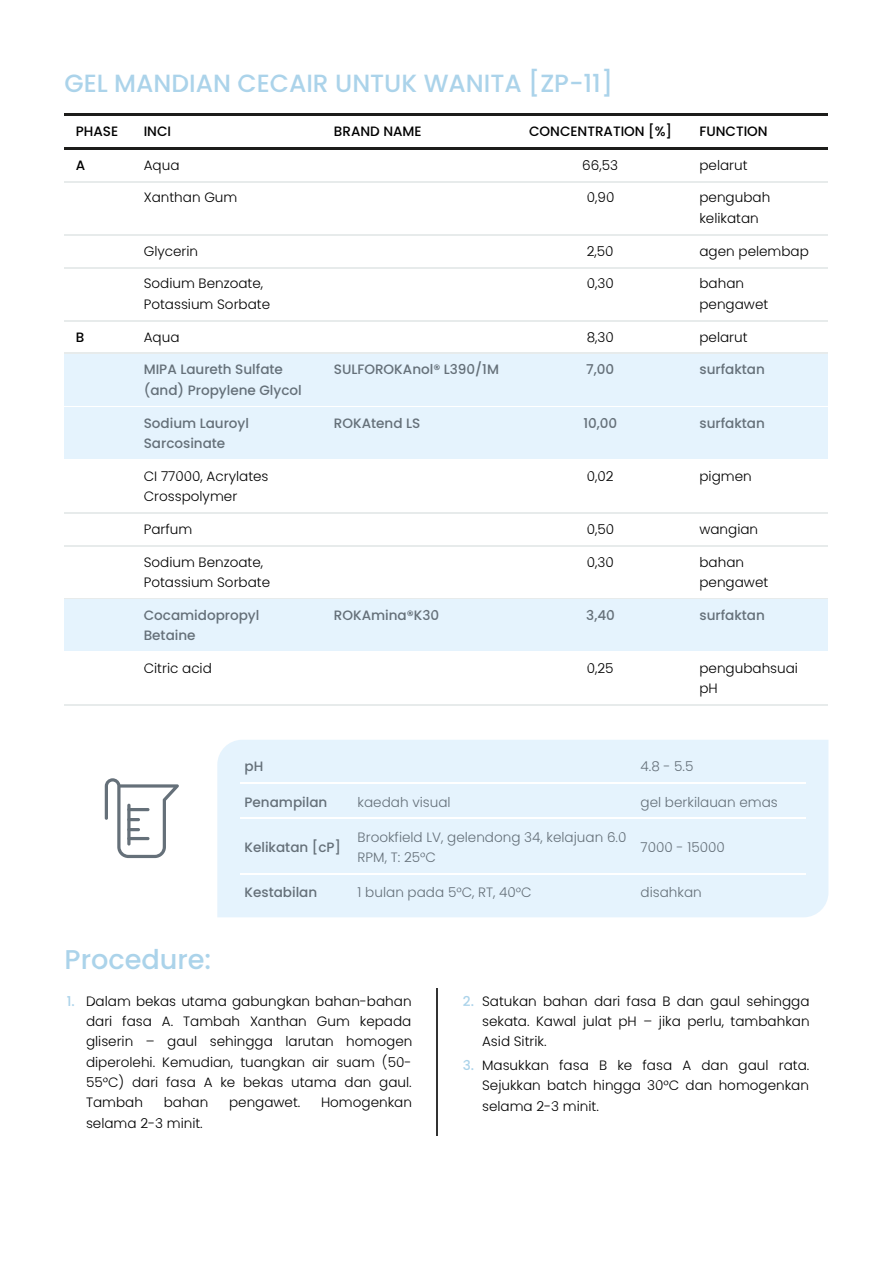
<style>
.page{position:relative;width:893px;height:1263px;background:#fff}
.page>*{position:absolute;margin:0;border:0;box-sizing:border-box;transform-origin:0 0}
.t1{font:500 27.15px "Poppins";letter-spacing:.005em;color:#abd3ea}
.t2{font:24.9px "Medium Poppins";letter-spacing:.005em;color:#abd3ea}
.t3{font:13.5px/20.4px "Light Poppins";letter-spacing:.005em;color:#000}
.t4{font:500 13.5px/20.4px "Poppins";letter-spacing:.005em;color:#657079}
.t5{font:13.5px/20.4px "Light Poppins";letter-spacing:.005em;color:#657079}
.t6{font:500 13.5px "Poppins";letter-spacing:.005em;color:#000}
.s1{font-family:"Poppins";font-weight:500;color:#abd3ea}
</style>
<div class="page">
<hr style="left:64px;top:113px;width:764px;height:2px;background:#1d1d1b">
<hr style="left:64px;top:147px;width:764px;height:2px;background:#1d1d1b">
<hr style="left:64px;top:181px;width:764px;height:1px;background:#e7ebeb">
<hr style="left:64px;top:234px;width:764px;height:1px;background:#e7ebeb">
<hr style="left:64px;top:267px;width:764px;height:1px;background:#e7ebeb">
<hr style="left:64px;top:320px;width:764px;height:1px;background:#e7ebeb">
<hr style="left:64px;top:353px;width:764px;height:1px;background:#e7ebeb">
<div style="left:64px;top:354px;width:764px;height:53px;background:#e5f3fd"></div>
<hr style="left:64px;top:406px;width:764px;height:1px;background:#fff">
<div style="left:64px;top:407px;width:764px;height:53px;background:#e5f3fd"></div>
<hr style="left:64px;top:459px;width:764px;height:1px;background:#fff">
<hr style="left:64px;top:512px;width:764px;height:2px;background:#e7ebeb">
<hr style="left:64px;top:545px;width:764px;height:1px;background:#e7ebeb">
<hr style="left:64px;top:598px;width:764px;height:2px;background:#e7ebeb">
<div style="left:64px;top:600px;width:764px;height:53px;background:#e5f3fd"></div>
<hr style="left:64px;top:652px;width:764px;height:1px;background:#fff">
<hr style="left:64px;top:705px;width:764px;height:1px;background:#e7ebeb">
<div style="left:217px;top:740px;width:611px;height:177px;background:#e5f3fd"></div>
<hr style="left:240px;top:783px;width:113px;height:1px;background:#fff">
<hr style="left:353px;top:783px;width:283px;height:1px;background:#fff">
<hr style="left:636px;top:783px;width:169px;height:1px;background:#fff">
<hr style="left:240px;top:818px;width:113px;height:1px;background:#fff">
<hr style="left:353px;top:818px;width:283px;height:1px;background:#fff">
<hr style="left:636px;top:818px;width:169px;height:1px;background:#fff">
<hr style="left:240px;top:873px;width:113px;height:1px;background:#fff">
<hr style="left:353px;top:873px;width:283px;height:1px;background:#fff">
<hr style="left:636px;top:873px;width:169px;height:1px;background:#fff">
<hr style="left:437px;top:989px;width:1px;height:147px;background:#333">
<svg style="left:105px;top:778px;width:74px;height:80px"></svg>
<hr style="left:127px;top:808px;width:22px;height:3px;background:#657079;border-radius:2px">
<h2 class="t2" style="left:64px;top:66px;width:550px">GEL MANDIAN CECAIR UNTUK WANITA [ZP-11]</h2>
<p class="t6" style="left:76px;top:122px;width:44px">PHASE</p>
<p class="t6" style="left:144px;top:122px;width:29px">INCI</p>
<p class="t6" style="left:334px;top:122px;width:89px">BRAND NAME</p>
<p class="t6" style="left:529px;top:122px;width:144px">CONCENTRATION [%]</p>
<p class="t6" style="left:699px;top:122px;width:70px">FUNCTION</p>
<p class="t6" style="left:76px;top:156px;width:11px">A</p>
<p class="t3" style="left:144px;top:155px;width:37px">Aqua</p>
<p class="t3" style="left:582px;top:155px;width:37px">66,53</p>
<p class="t3" style="left:699px;top:155px;width:50px">pelarut</p>
<p class="t3" style="left:144px;top:188px;width:95px">Xanthan Gum</p>
<p class="t3" style="left:587px;top:188px;width:29px">0,90</p>
<p class="t3" style="left:699px;top:188px;width:72px">pengubah kelikatan</p>
<p class="t3" style="left:144px;top:241px;width:56px">Glycerin</p>
<p class="t3" style="left:587px;top:241px;width:28px">2,50</p>
<p class="t3" style="left:699px;top:241px;width:111px">agen pelembap</p>
<p class="t3" style="left:144px;top:274px;width:128px">Sodium Benzoate,<br>Potassium Sorbate</p>
<p class="t3" style="left:587px;top:274px;width:28px">0,30</p>
<p class="t3" style="left:699px;top:274px;width:70px">bahan pengawet</p>
<p class="t6" style="left:76px;top:327px;width:10px">B</p>
<p class="t3" style="left:144px;top:327px;width:37px">Aqua</p>
<p class="t3" style="left:587px;top:327px;width:29px">8,30</p>
<p class="t3" style="left:699px;top:327px;width:50px">pelarut</p>
<p class="t4" style="left:144px;top:359px;width:159px">MIPA Laureth Sulfate (and) Propylene Glycol</p>
<p class="t4" style="left:334px;top:359px;width:166px">SULFOROKAnol® L390/1M</p>
<p class="t4" style="left:586px;top:359px;width:29px">7,00</p>
<p class="t4" style="left:699px;top:359px;width:67px">surfaktan</p>
<p class="t4" style="left:144px;top:413px;width:107px">Sodium Lauroyl<br>Sarcosinate</p>
<p class="t4" style="left:334px;top:413px;width:88px">ROKAtend LS</p>
<p class="t4" style="left:583px;top:413px;width:35px">10,00</p>
<p class="t4" style="left:699px;top:413px;width:67px">surfaktan</p>
<p class="t3" style="left:144px;top:466px;width:126px">CI 77000, Acrylates<br>Crosspolymer</p>
<p class="t3" style="left:587px;top:466px;width:28px">0,02</p>
<p class="t3" style="left:699px;top:466px;width:54px">pigmen</p>
<p class="t3" style="left:144px;top:519px;width:50px">Parfum</p>
<p class="t3" style="left:587px;top:519px;width:29px">0,50</p>
<p class="t3" style="left:699px;top:519px;width:60px">wangian</p>
<p class="t3" style="left:144px;top:552px;width:128px">Sodium Benzoate,<br>Potassium Sorbate</p>
<p class="t3" style="left:587px;top:552px;width:28px">0,30</p>
<p class="t3" style="left:699px;top:552px;width:70px">bahan pengawet</p>
<p class="t4" style="left:144px;top:605px;width:117px">Cocamidopropyl<br>Betaine</p>
<p class="t4" style="left:334px;top:605px;width:107px">ROKAmina®K30</p>
<p class="t4" style="left:586px;top:605px;width:30px">3,40</p>
<p class="t4" style="left:699px;top:605px;width:67px">surfaktan</p>
<p class="t3" style="left:144px;top:658px;width:70px">Citric acid</p>
<p class="t3" style="left:587px;top:658px;width:28px">0,25</p>
<p class="t3" style="left:699px;top:658px;width:100px">pengubahsuai pH</p>
<p class="t4" style="left:244px;top:757px;width:20px">pH</p>
<p class="t5" style="left:640px;top:757px;width:54px">4.8 - 5.5</p>
<p class="t4" style="left:244px;top:792px;width:84px">Penampilan</p>
<p class="t5" style="left:357px;top:792px;width:94px">kaedah visual</p>
<p class="t5" style="left:640px;top:792px;width:139px">gel berkilauan emas</p>
<p class="t4" style="left:244px;top:837px;width:98px">Kelikatan [cP]</p>
<p class="t5" style="left:357px;top:827px;width:270px">Brookfield LV, gelendong 34, kelajuan 6.0<br>RPM, T: 25°C</p>
<p class="t5" style="left:640px;top:837px;width:86px">7000 - 15000</p>
<p class="t4" style="left:244px;top:882px;width:74px">Kestabilan</p>
<p class="t5" style="left:357px;top:882px;width:175px">1 bulan pada 5°C, RT, 40°C</p>
<p class="t5" style="left:640px;top:882px;width:63px">disahkan</p>
<h1 class="t1" style="left:64px;top:941px;width:148px">Procedure:</h1>
<p class="t3" style="left:86px;top:991px;width:328px;text-align:justify;text-indent:-19px"><span class="s1">1.</span> Dalam bekas utama gabungkan bahan-bahan dari fasa A. Tambah Xanthan Gum kepada gliserin – gaul sehingga larutan homogen diperolehi. Kemudian, tuangkan air suam (50- 55°C) dari fasa A ke bekas utama dan gaul.<br>Tambah</p>
<p class="t3" style="left:164px;top:1092px;width:46px">bahan</p>
<p class="t3" style="left:229px;top:1092px;width:73px">pengawet.</p>
<p class="t3" style="left:321px;top:1092px;width:92px">Homogenkan</p>
<p class="t3" style="left:86px;top:1113px;width:118px">selama 2-3 minit.</p>
<p class="t3" style="left:482px;top:991px;width:329px;text-align:justify;text-indent:-19px"><span class="s1">2.</span> Satukan bahan dari fasa B dan gaul sehingga sekata. Kawal julat pH – jika perlu, tambahkan Asid Sitrik.</p>
<p class="t3" style="left:482px;top:1055px;width:329px;text-align:justify;text-indent:-19px"><span class="s1">3.</span> Masukkan fasa B ke fasa A dan gaul rata.<br>Sejukkan batch hingga 30°C dan homogenkan selama 2-3 minit.</p>
</div>
